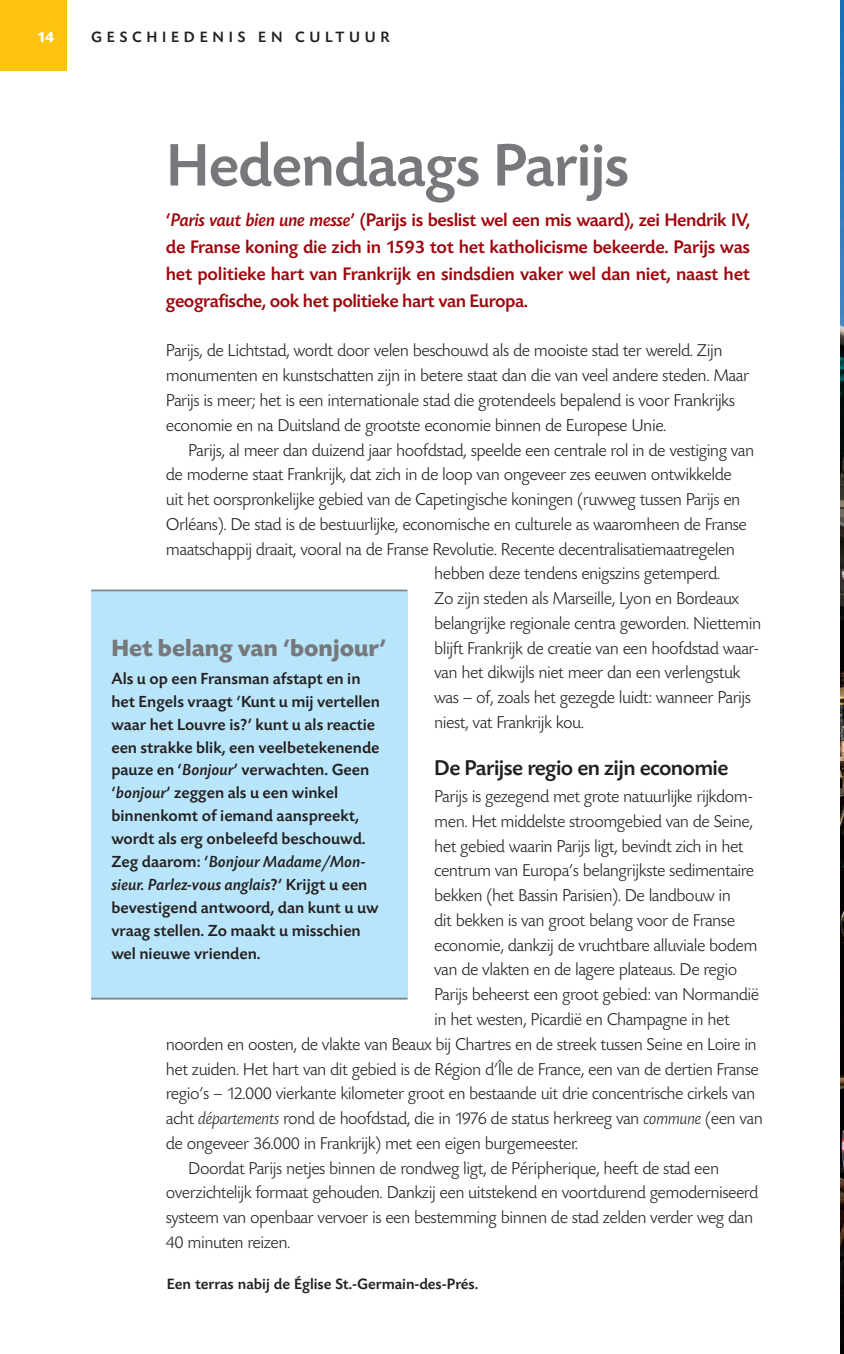
<style>
.page{position:relative;width:844px;height:1354px;background:#fff}
.page>*{position:absolute;margin:0;border:0;box-sizing:border-box;transform-origin:0 0}
.t1{font:500 63px "Today SBOP";letter-spacing:-.02em;color:#76787b}
.t2{font:700 24.75px "Today SBOP";color:#76787b}
.t3{font:500 22.5px "Today SBOP";letter-spacing:-.025em;color:#231f20}
.t4{font:500 19.12px/27px "Today SBOP";letter-spacing:-.025em;color:#9d070d;text-align:justify}
.t5{font:300 18px/24.8px "Today SBOP";letter-spacing:-.03em;color:#231f20}
.t6{font:500 16.88px/22.9px "Today SBOP";color:#231f20}
.t7{font:500 15.75px "Today SBOP";letter-spacing:-.005em;color:#231f20}
.t8{font:700 15.75px "Today SBOP";color:#fff}
.s1{font-style:italic}
</style>
<div class="page">
<div style="left:0;top:0;width:66px;height:71px;background:#fec210"></div>
<div style="left:91px;top:589px;width:316px;height:410px;background:#b9e5fa"></div>
<hr style="left:91px;top:997px;width:316px;height:2px;background:#808285">
<hr style="left:91px;top:589px;width:316px;height:2px;background:#808285">
<img style="left:840px;top:1px;width:4px;height:1352px">
<p class="t8" style="left:37px;top:29px;width:19px">14</p>
<p class="t7" style="left:91px;top:29px;width:30px">G eschiedenis</p>
<p class="t7" style="left:258px;top:29px;width:13px">en</p>
<p class="t7" style="left:295px;top:29px;width:15px">cultuur</p>
<h1 class="t1" style="left:166px;top:132px;width:465px">Hedendaags Parijs</h1>
<p class="t4" style="left:166px;top:207px;width:586px">‘<span class="s1">Paris vaut bien une messe</span>’ (Parijs is beslist wel een mis waard), zei Hendrik IV, de Franse koning die zich in 1593 tot het katholicisme bekeerde. Parijs was het politieke hart van Frankrijk en sindsdien vaker wel dan niet, naast het geografische, ook het politieke hart van Europa.</p>
<p class="t5" style="left:166px;top:339px;width:585px">Parijs, de Lichtstad, wordt door velen beschouwd als de mooiste stad ter wereld. Zijn monumenten en kunstschatten zijn in betere staat dan die van veel andere steden. Maar Parijs is meer; het is een internationale stad die grotendeels bepalend is voor Frankrijks economie en na Duitsland de grootste economie binnen de Europese Unie.</p>
<p class="t5" style="left:188px;top:438px;width:568px">Parijs, al meer dan duizend jaar hoofdstad, speelde een centrale rol in de vestiging van</p>
<p class="t5" style="left:166px;top:463px;width:567px">de moderne staat Frankrijk, dat zich in de loop van ongeveer zes eeuwen ontwikkelde</p>
<p class="t5" style="left:166px;top:487px;width:576px">uit het oorspronkelijke gebied van de Capetingische koningen (ruwweg tussen Parijs en</p>
<p class="t5" style="left:166px;top:512px;width:582px">Orléans). De stad is de bestuurlijke, economische en culturele as waaromheen de Franse</p>
<p class="t5" style="left:166px;top:537px;width:571px">maatschappij draait, vooral na de Franse Revolutie. Recente decentralisatiemaatregelen</p>
<p class="t5" style="left:434px;top:562px;width:287px">hebben deze tendens enigszins getemperd.</p>
<p class="t5" style="left:434px;top:586px;width:306px">Zo zijn steden als Marseille, Lyon en Bordeaux</p>
<p class="t5" style="left:434px;top:611px;width:329px">belangrijke regionale centra geworden. Niettemin</p>
<p class="t5" style="left:434px;top:636px;width:326px">blijft Frankrijk de creatie van een hoofdstad waar-</p>
<p class="t5" style="left:434px;top:661px;width:308px">van het dikwijls niet meer dan een verlengstuk</p>
<p class="t5" style="left:434px;top:685px;width:318px">was – of, zoals het gezegde luidt: wanneer Parijs</p>
<p class="t5" style="left:434px;top:710px;width:151px">niest, vat Frankrijk kou.</p>
<p class="t3" style="left:434px;top:756px;width:296px">De Parijse regio en zijn economie</p>
<p class="t5" style="left:434px;top:784px;width:320px">Parijs is gezegend met grote natuurlijke rijkdom-</p>
<p class="t5" style="left:434px;top:809px;width:320px">men. Het middelste stroomgebied van de Seine,</p>
<p class="t5" style="left:434px;top:834px;width:311px">het gebied waarin Parijs ligt, bevindt zich in het</p>
<p class="t5" style="left:434px;top:859px;width:322px">centrum van Europa’s belangrijkste sedimentaire</p>
<p class="t5" style="left:434px;top:883px;width:298px">bekken (het Bassin Parisien). De landbouw in</p>
<p class="t5" style="left:434px;top:908px;width:302px">dit bekken is van groot belang voor de Franse</p>
<p class="t5" style="left:434px;top:933px;width:325px">economie, dankzij de vruchtbare alluviale bodem</p>
<p class="t5" style="left:434px;top:958px;width:305px">van de vlakten en de lagere plateaus. De regio</p>
<p class="t5" style="left:434px;top:982px;width:326px">Parijs beheerst een groot gebied: van Normandië</p>
<p class="t5" style="left:434px;top:1007px;width:297px">in het westen, Picardië en Champagne in het</p>
<p class="t5" style="left:166px;top:1032px;width:592px">noorden en oosten, de vlakte van Beaux bij Chartres en de streek tussen Seine en Loire in</p>
<p class="t5" style="left:166px;top:1057px;width:594px">het zuiden. Het hart van dit gebied is de Région d’Île de France, een van de dertien Franse</p>
<p class="t5" style="left:166px;top:1081px;width:591px">regio’s – 12.000 vierkante kilometer groot en bestaande uit drie concentrische cirkels van</p>
<p class="t5" style="left:166px;top:1106px;width:598px">acht <span class="s1">départements</span> rond de hoofdstad, die in 1976 de status herkreeg van <span class="s1">commune</span> (een van</p>
<p class="t5" style="left:166px;top:1131px;width:414px">de ongeveer 36.000 in Frankrijk) met een eigen burgemeester.</p>
<p class="t5" style="left:188px;top:1156px;width:532px">Doordat Parijs netjes binnen de rondweg ligt, de Péripherique, heeft de stad een</p>
<p class="t5" style="left:166px;top:1180px;width:594px">overzichtelijk formaat gehouden. Dankzij een uitstekend en voortdurend gemoderniseerd</p>
<p class="t5" style="left:166px;top:1205px;width:589px">systeem van openbaar vervoer is een bestemming binnen de stad zelden verder weg dan</p>
<p class="t5" style="left:166px;top:1230px;width:126px">40 minuten reizen.</p>
<p class="t7" style="left:167px;top:1275px;width:313px">Een terras nabij de Église St.-Germain-des-Prés.</p>
<h2 class="t2" style="left:111px;top:635px;width:276px">Het belang van ‘bonjour’</h2>
<p class="t6" style="left:111px;top:667px;width:270px">Als u op een Fransman afstapt en in het Engels vraagt ‘Kunt u mij vertellen waar het Louvre is?’ kunt u als reactie een strakke blik, een veelbetekenende pauze en ‘<span class="s1">Bonjour</span>’ verwachten. Geen ‘<span class="s1">bonjour</span>’ zeggen als u een winkel binnenkomt of iemand aanspreekt, wordt als erg onbeleefd beschouwd.<br>Zeg daarom: ‘<span class="s1">Bonjour Madame/Mon&shy;sieur. Parlez-vous anglais</span>?’ Krijgt u een bevestigend antwoord, dan kunt u uw vraag stellen. Zo maakt u misschien wel nieuwe vrienden.</p>
</div>
